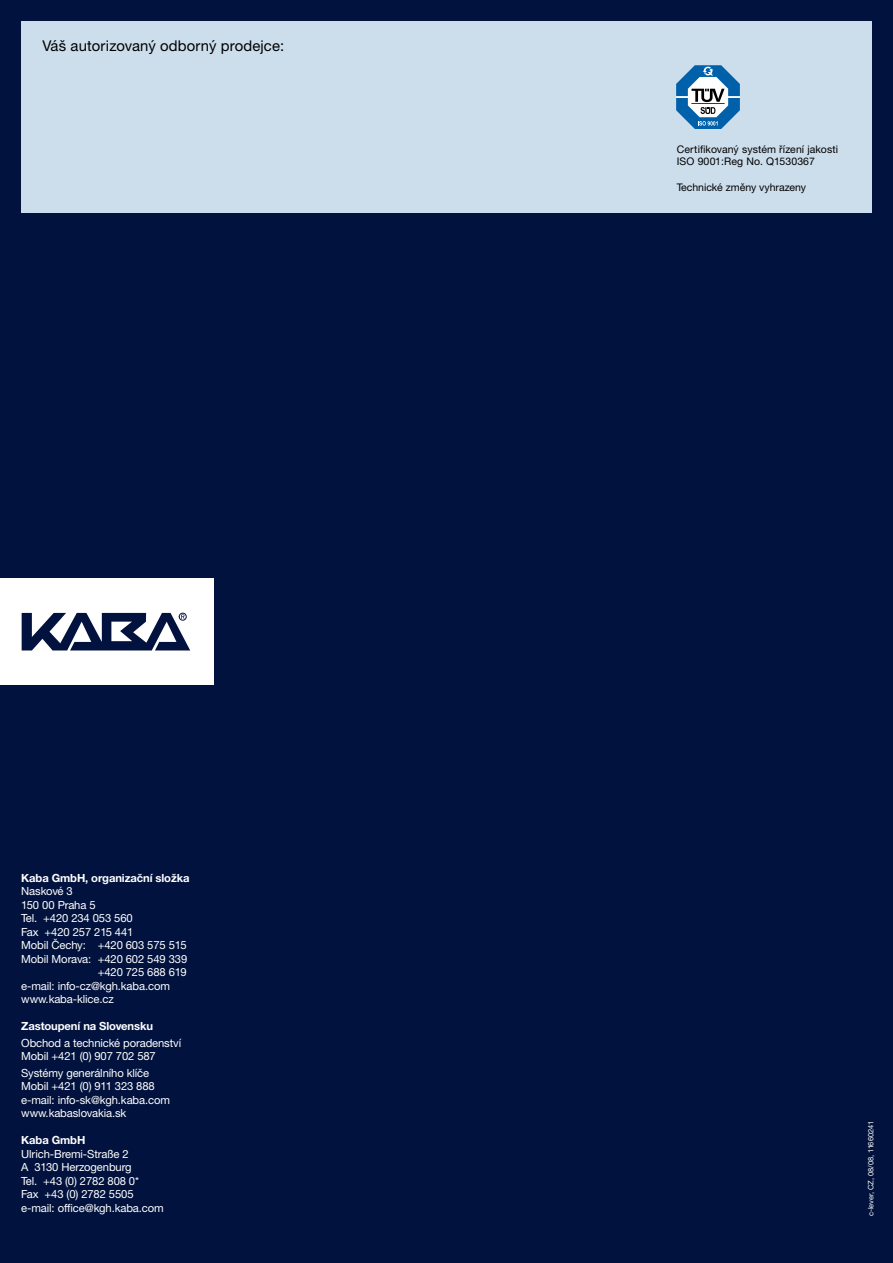
<style>
.page{position:relative;width:893px;height:1263px;background:#00123d}
.page>*{position:absolute;margin:0;border:0;box-sizing:border-box;transform-origin:0 0}
.t1{font:14.85px "Helvetica Neue CE";letter-spacing:.01em;color:#000}
.t2{font:11.25px/13.5px "Helvetica Neue CE";letter-spacing:-.01em;color:#fff}
.t3{font:700 11.25px "Helvetica Neue CE";letter-spacing:-.01em;color:#fff}
.t4{font:10.5px/12.6px "Helvetica Neue CE";letter-spacing:.01em;color:#000}
.t5{font:7.5px "Helvetica Neue CE";color:#fff}
</style>
<div class="page">
<div style="left:21px;top:21px;width:851px;height:192px;background:#ccddec"></div>
<svg style="left:676px;top:65px;width:64px;height:64px"></svg>
<div style="left:0;top:578px;width:214px;height:107px;background:#fff"></div>
<svg style="left:22px;top:613px;width:168px;height:37px"></svg>
<h1 class="t1" style="left:43px;top:37px;width:243px">Váš autorizovaný odborný prodejce:</h1>
<p class="t3" style="left:21px;top:871px;width:170px">Kaba GmbH, organizační složka</p>
<p class="t2" style="left:21px;top:885px;width:53px">Naskové 3</p>
<p class="t2" style="left:21px;top:898px;width:76px">150 00 Praha 5</p>
<p class="t2" style="left:21px;top:912px;width:113px">Tel. +420 234 053 560</p>
<p class="t2" style="left:21px;top:925px;width:114px">Fax +420 257 215 441</p>
<p class="t2" style="left:21px;top:939px;width:167px">Mobil Čechy: +420 603 575 515</p>
<p class="t2" style="left:21px;top:952px;width:168px">Mobil Morava: +420 602 549 339</p>
<p class="t2" style="left:98px;top:966px;width:90px">+420 725 688 619</p>
<p class="t2" style="left:21px;top:979px;width:150px">e-mail: info-cz@kgh.kaba.com</p>
<p class="t2" style="left:21px;top:993px;width:94px">www.kaba-klice.cz</p>
<p class="t3" style="left:21px;top:1019px;width:133px">Zastoupení na Slovensku</p>
<p class="t2" style="left:21px;top:1036px;width:161px">Obchod a technické poradenství<br>Mobil +421 (0) 907 702 587</p>
<p class="t2" style="left:21px;top:1066px;width:150px">Systémy generálního klíče<br>Mobil +421 (0) 911 323 888 e-mail: info-sk@kgh.kaba.com www.kabaslovakia.sk</p>
<p class="t3" style="left:21px;top:1133px;width:66px">Kaba GmbH</p>
<p class="t2" style="left:21px;top:1147px;width:144px">Ulrich-Bremi-Straße 2<br>A 3130 Herzogenburg<br>Tel. +43 (0) 2782 808 0*<br>Fax +43 (0) 2782 5505 e-mail: office@kgh.kaba.com</p>
<p class="t4" style="left:677px;top:143px;width:163px">Certifikovaný systém řízení jakosti<br>ISO 9001:Reg No. Q1530367</p>
<p class="t4" style="left:677px;top:181px;width:131px">Technické změny vyhrazeny</p>
<p class="t5" style="left:866px;top:1216px;width:97px;rotate:-90deg">c-lever, CZ, 08/08, 11660241</p>
</div>
